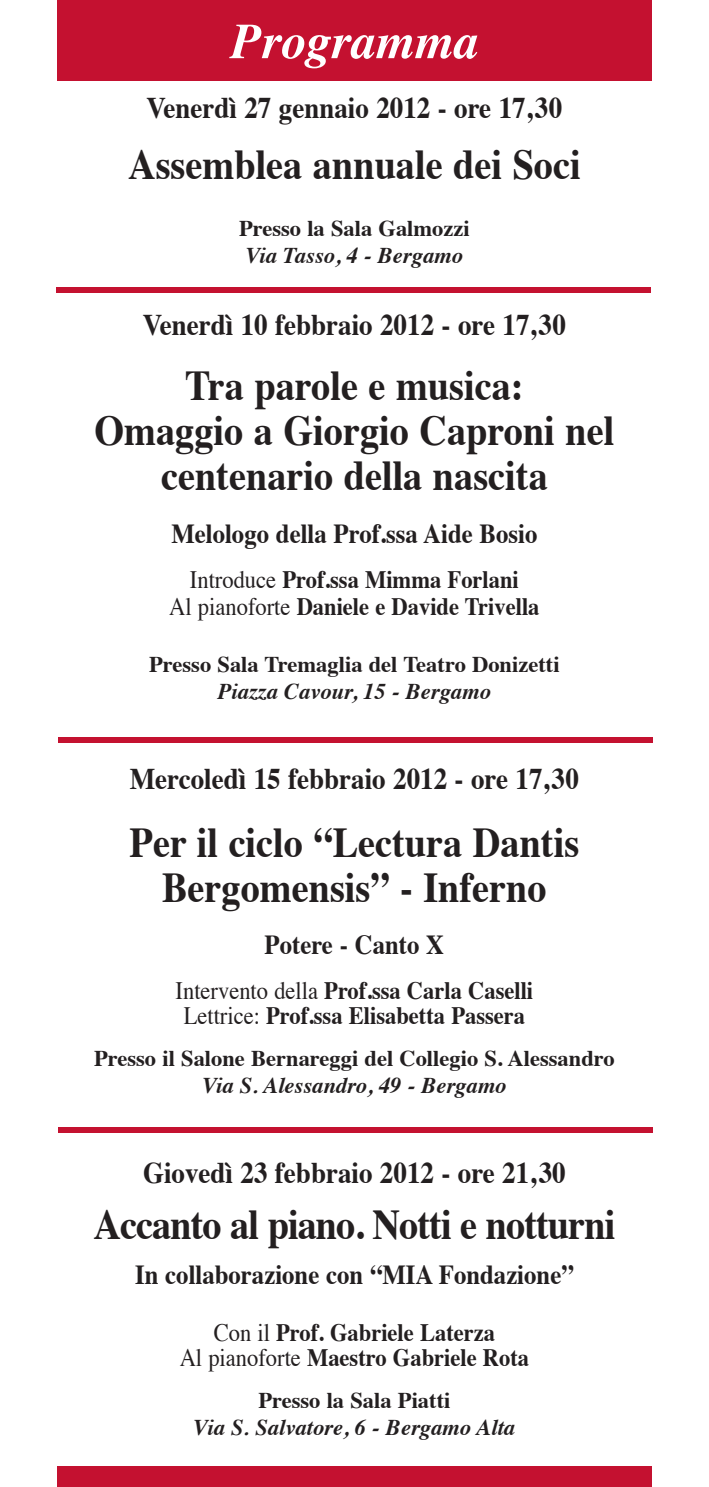
<style>
.page{position:relative;width:709px;height:1487px;background:#fff}
.page>*{position:absolute;margin:0;border:0;box-sizing:border-box;transform-origin:0 0}
.t1{font:italic 700 50px "Times";color:#fff}
.t2{font:700 42.5px/45px "Times";color:#231f20;text-align:center;scale:.9 1}
.t3{font:700 42.5px "Times";letter-spacing:-.025em;color:#231f20;scale:.9 1}
.t4{font:700 30px "Times";color:#231f20;scale:.9 1}
.t5{font:700 27.5px "Times";color:#231f20;scale:.9 1}
.t6{font:700 25px/25px "Times";color:#231f20;text-align:center;scale:.9 1}
.t7{font:700 22.5px "Times";color:#231f20}
.t8{font:italic 700 22.5px "Times";color:#231f20}
.s1{font-weight:400}
</style>
<div class="page">
<div style="left:57px;top:0;width:594px;height:81px;background:#c41130"></div>
<div style="left:56px;top:287px;width:594px;height:5px;background:#c41130"></div>
<div style="left:57px;top:1465px;width:594px;height:21px;background:#c41130"></div>
<div style="left:59px;top:737px;width:594px;height:5px;background:#c41130"></div>
<div style="left:59px;top:1127px;width:594px;height:5px;background:#c41130"></div>
<h1 class="t1" style="left:231px;top:21px;width:249px">Programma</h1>
<p class="t4" style="left:146px;top:95px;width:463px">Venerdì 27 gennaio 2012 - ore 17,30</p>
<h2 class="t2" style="left:128px;top:146px;width:504px">Assemblea annuale dei Soci</h2>
<p class="t7" style="left:239px;top:219px;width:232px">Presso la Sala Galmozzi</p>
<p class="t8" style="left:246px;top:246px;width:219px">Via Tasso, 4 - Bergamo</p>
<p class="t4" style="left:143px;top:312px;width:472px">Venerdì 10 febbraio 2012 - ore 17,30</p>
<h2 class="t2" style="left:94px;top:367px;width:579px">Tra parole e musica:<br>Omaggio a Giorgio Caproni nel centenario della nascita</h2>
<p class="t5" style="left:171px;top:522px;width:408px">Melologo della Prof.ssa Aide Bosio</p>
<p class="t6" style="left:169px;top:567px;width:413px;line-height:27.5px"><span class="s1">Introduce</span> Prof.ssa Mimma Forlani<br><span class="s1">Al pianoforte</span> Daniele e Davide Trivella</p>
<p class="t7" style="left:149px;top:655px;width:412px">Presso Sala Tremaglia del Teatro Donizetti</p>
<p class="t8" style="left:218px;top:682px;width:274px">Piazza Cavour, 15 - Bergamo</p>
<p class="t4" style="left:130px;top:766px;width:501px">Mercoledì 15 febbraio 2012 - ore 17,30</p>
<h2 class="t2" style="left:130px;top:823px;width:501px">Per il ciclo “Lectura Dantis<br>Bergomensis” - Inferno</h2>
<p class="t5" style="left:264px;top:933px;width:201px">Potere - Canto X</p>
<p class="t6" style="left:176px;top:980px;width:399px"><span class="s1">Intervento della</span> Prof.ssa Carla Caselli<br><span class="s1">Lettrice:</span> Prof.ssa Elisabetta Passera</p>
<p class="t7" style="left:94px;top:1049px;width:522px">Presso il Salone Bernareggi del Collegio S. Alessandro</p>
<p class="t8" style="left:202px;top:1076px;width:305px">Via S. Alessandro, 49 - Bergamo</p>
<p class="t4" style="left:143px;top:1160px;width:471px">Giovedì 23 febbraio 2012 - ore 21,30</p>
<h2 class="t3" style="left:93px;top:1206px;width:581px">Accanto al piano. Notti e notturni</h2>
<p class="t5" style="left:135px;top:1262px;width:489px">In collaborazione con “MIA Fondazione”</p>
<p class="t6" style="left:180px;top:1322px;width:390px"><span class="s1">Con il</span> Prof. Gabriele Laterza<br><span class="s1">Al pianoforte</span> Maestro Gabriele Rota</p>
<p class="t7" style="left:258px;top:1390px;width:193px">Presso la Sala Piatti</p>
<p class="t8" style="left:194px;top:1417px;width:323px">Via S. Salvatore, 6 - Bergamo Alta</p>
</div>
